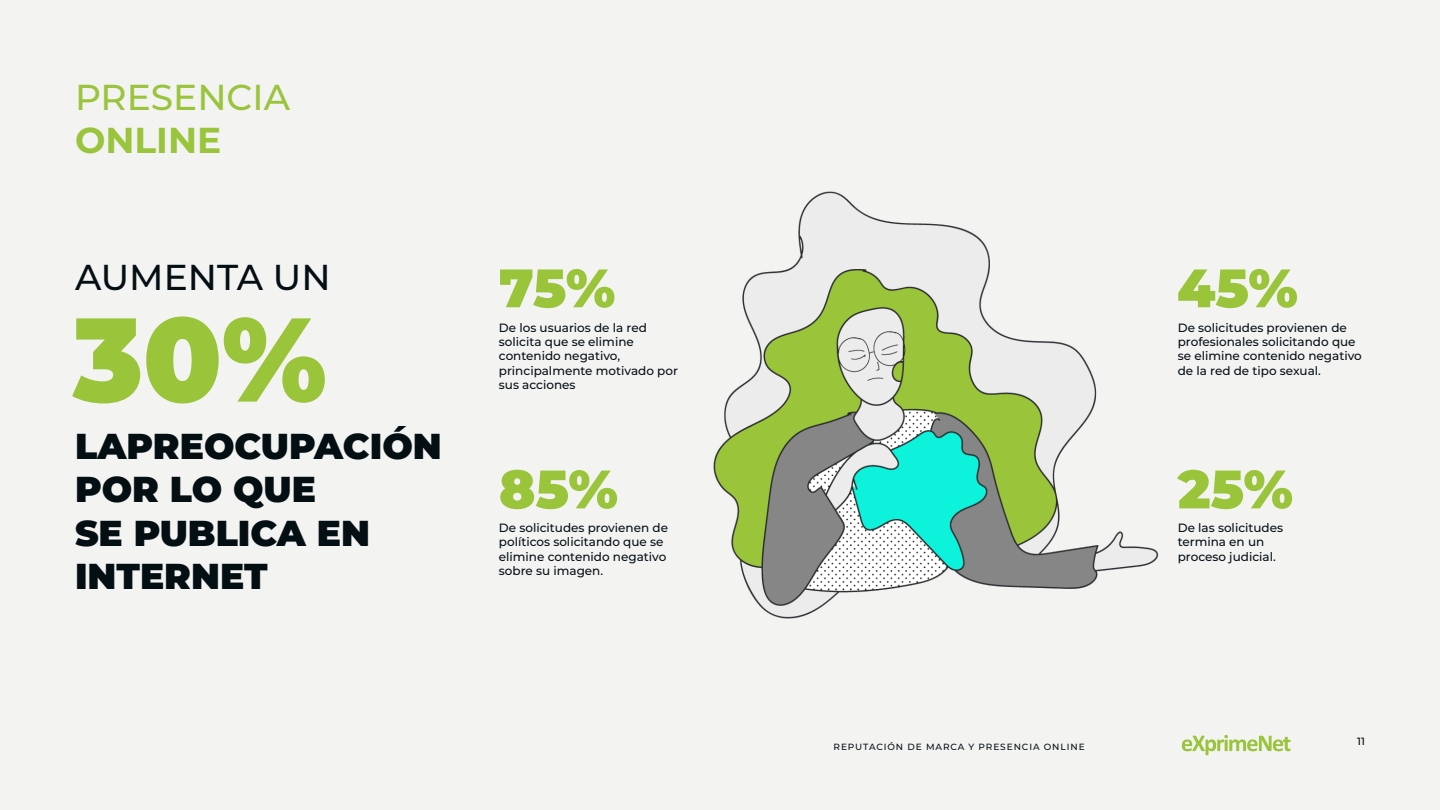
<style>
.page{position:relative;width:1440px;height:810px;background:#f3f3f2}
.page>*{position:absolute;margin:0;border:0;box-sizing:border-box;transform-origin:0 0}
.t1{font:900 54px "Montserrat";color:#9ac43a}
.t2{font:900 36px/43.2px "Montserrat";color:#040f14}
.t3{font:500 36px "Montserrat";color:#99c43b}
.t4{font:500 36px "Montserrat";color:#040f14}
.t5{font:700 36px "Montserrat";color:#99c43b}
.t6{font:500 12px/14.4px "Montserrat";color:#040f14}
.t7{font:500 10.5px "Montserrat";color:#000}
.t8{font:500 9px "Montserrat";letter-spacing:.1em;color:#040f14}
</style>
<div class="page">
<svg style="left:1182px;top:735px;width:109px;height:20px"></svg>
<img style="left:713px;top:191px;width:446px;height:428px">
<svg style="left:72px;top:316px;width:253px;height:87px"></svg>
<h2 class="t3" style="left:75px;top:72px;width:217px">PRESENCIA</h2>
<h2 class="t5" style="left:75px;top:114px;width:148px">ONLINE</h2>
<h2 class="t4" style="left:75px;top:252px;width:257px">AUMENTA UN</h2>
<h2 class="t2" style="left:75px;top:423px;width:368px">LAPREOCUPACIÓN<br>POR LO QUE<br>SE PUBLICA EN<br>INTERNET</h2>
<h1 class="t1" style="left:499px;top:248px;width:118px">75%</h1>
<p class="t6" style="left:499px;top:320px;width:181px">De los usuarios de la red solicita que se elimine contenido negativo, principalmente motivado por sus acciones</p>
<h1 class="t1" style="left:499px;top:449px;width:121px">85%</h1>
<p class="t6" style="left:499px;top:520px;width:171px">De solicitudes provienen de políticos solicitando que se elimine contenido negativo sobre su imagen.</p>
<p class="t8" style="left:834px;top:740px;width:253px">REPUTACIÓN DE MARCA Y PRESENCIA ONLINE</p>
<h1 class="t1" style="left:1177px;top:248px;width:122px">45%</h1>
<p class="t6" style="left:1178px;top:320px;width:186px">De solicitudes provienen de profesionales solicitando que se elimine contenido negativo de la red de tipo sexual.</p>
<h1 class="t1" style="left:1178px;top:449px;width:117px">25%</h1>
<p class="t6" style="left:1178px;top:534px;width:100px">termina en un proceso judicial.</p>
<p class="t6" style="left:1178px;top:520px;width:107px">De las solicitudes</p>
<p class="t7" style="left:1357px;top:734px;width:9px">11</p>
</div>
